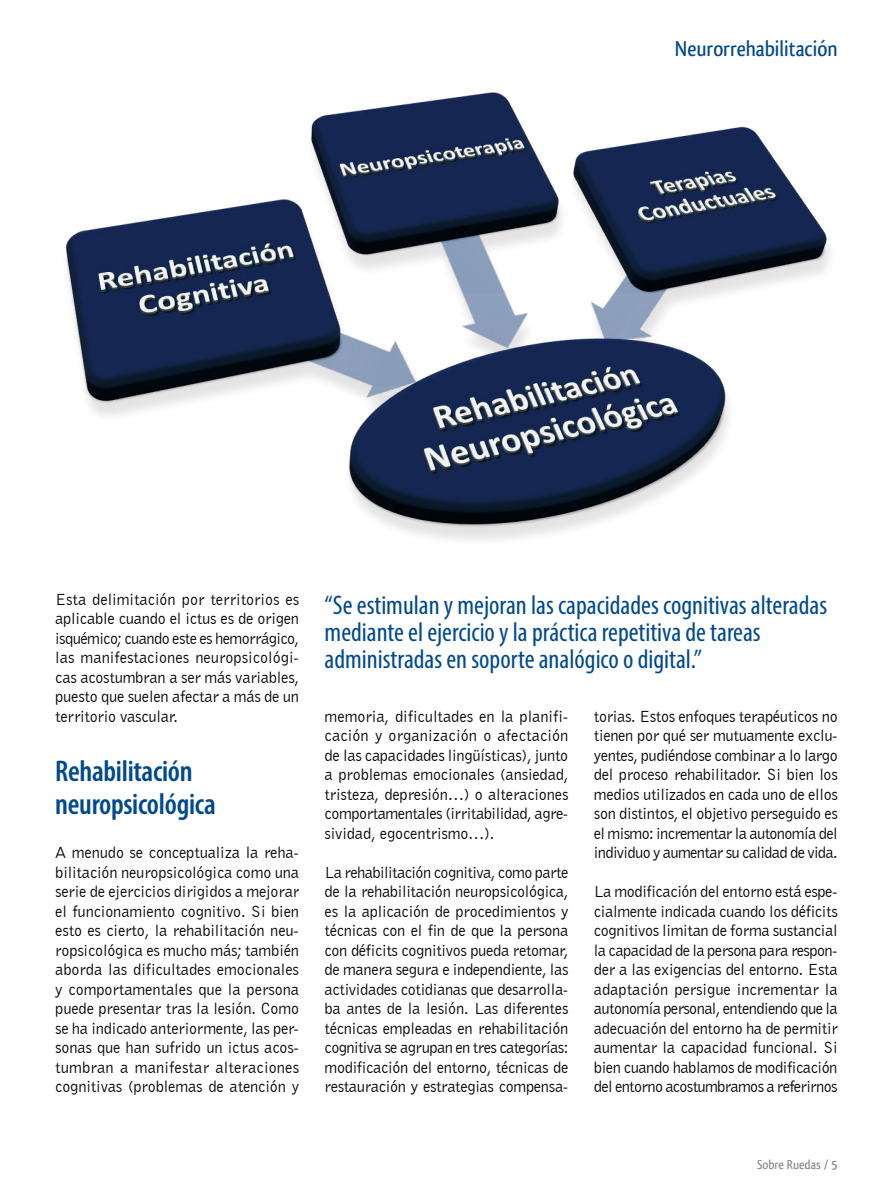
<style>
.page{position:relative;width:893px;height:1195px;background:#fff}
.page>*{position:absolute;margin:0;border:0;box-sizing:border-box;transform-origin:0 0}
.t1{font:600 condensed 30px/33px "Myriad Pro";letter-spacing:-.01em;color:#00498f}
.t2{font:condensed 27px/27px "Myriad Pro";color:#00498f}
.t3{font:500 22.5px "Qlassik";color:#00498f}
.t4{font:16.5px/19.5px "Bell Gothic BT";letter-spacing:-.02em;color:#000;text-align:justify}
.t5{font:500 13.5px "Qlassik";color:#87888a}
.s1{font-weight:700}
</style>
<div class="page">
<img style="left:66px;top:92px;width:764px;height:448px">
<h3 class="t3" style="left:675px;top:35px;width:164px">Neurorrehabilitación</h3>
<p class="t4" style="left:55px;top:589px;width:245px">Esta delimitación por territorios es aplicable cuando el ictus es de origen isquémico; cuando este es hemorrágico, las manifestaciones neuropsicológi&shy;cas acostumbran a ser más variables, puesto que suelen afectar a más de un territorio vascular.</p>
<h1 class="t1" style="left:55px;top:754px;width:162px">Rehabilitación neuropsicológica</h1>
<p class="t4" style="left:55px;top:842px;width:245px">A menudo se conceptualiza la reha&shy;bilitación neuropsicológica como una serie de ejercicios dirigidos a mejorar el funcionamiento cognitivo. Si bien esto es cierto, la rehabilitación neu&shy;ropsicológica es mucho más; también aborda las dificultades emocionales y comportamentales que la persona puede presentar tras la lesión. Como se ha indicado anteriormente, las per&shy;sonas que han sufrido un ictus acos&shy;tumbran a manifestar alteraciones cognitivas (problemas de atención y</p>
<h2 class="t2" style="left:325px;top:592px;width:504px">“Se estimulan y mejoran las capacidades cognitivas alteradas mediante el ejercicio y la práctica repetitiva de tareas administradas en soporte analógico o digital.”</h2>
<p class="t4" style="left:325px;top:706px;width:245px">memoria, dificultades en la planifi&shy;cación y organización o afectación de las capacidades lingüísticas), junto a problemas emocionales (ansiedad, tristeza, depresión…) o alteraciones comportamentales (irritabilidad, agre&shy;sividad, egocentrismo…).</p>
<p class="t4" style="left:325px;top:862px;width:245px">La rehabilitación cognitiva, como parte de la rehabilitación neuropsicológica, es la aplicación de procedimientos y técnicas con el fin de que la persona con déficits cognitivos pueda retomar, de manera segura e independiente, las actividades cotidianas que desarrolla&shy;ba antes de la lesión. Las diferentes técnicas empleadas en rehabilitación cognitiva se agrupan en tres categorías: modificación del entorno, técnicas de restauración y estrategias compensa-</p>
<p class="t4" style="left:594px;top:706px;width:245px">torias. Estos enfoques terapéuticos no tienen por qué ser mutuamente exclu&shy;yentes, pudiéndose combinar a lo largo del proceso rehabilitador. Si bien los medios utilizados en cada uno de ellos son distintos, el objetivo perseguido es el mismo: incrementar la autonomía del individuo y aumentar su calidad de vida.</p>
<p class="t4" style="left:594px;top:881px;width:245px">La modificación del entorno está espe&shy;cialmente indicada cuando los déficits cognitivos limitan de forma sustancial la capacidad de la persona para respon&shy;der a las exigencias del entorno. Esta adaptación persigue incrementar la autonomía personal, entendiendo que la adecuación del entorno ha de permitir aumentar la capacidad funcional. Si bien cuando hablamos de modificación del entorno acostumbramos a referirnos</p>
<p class="t5" style="left:757px;top:1157px;width:82px">Sobre Ruedas / <span class="s1">5</span></p>
</div>
